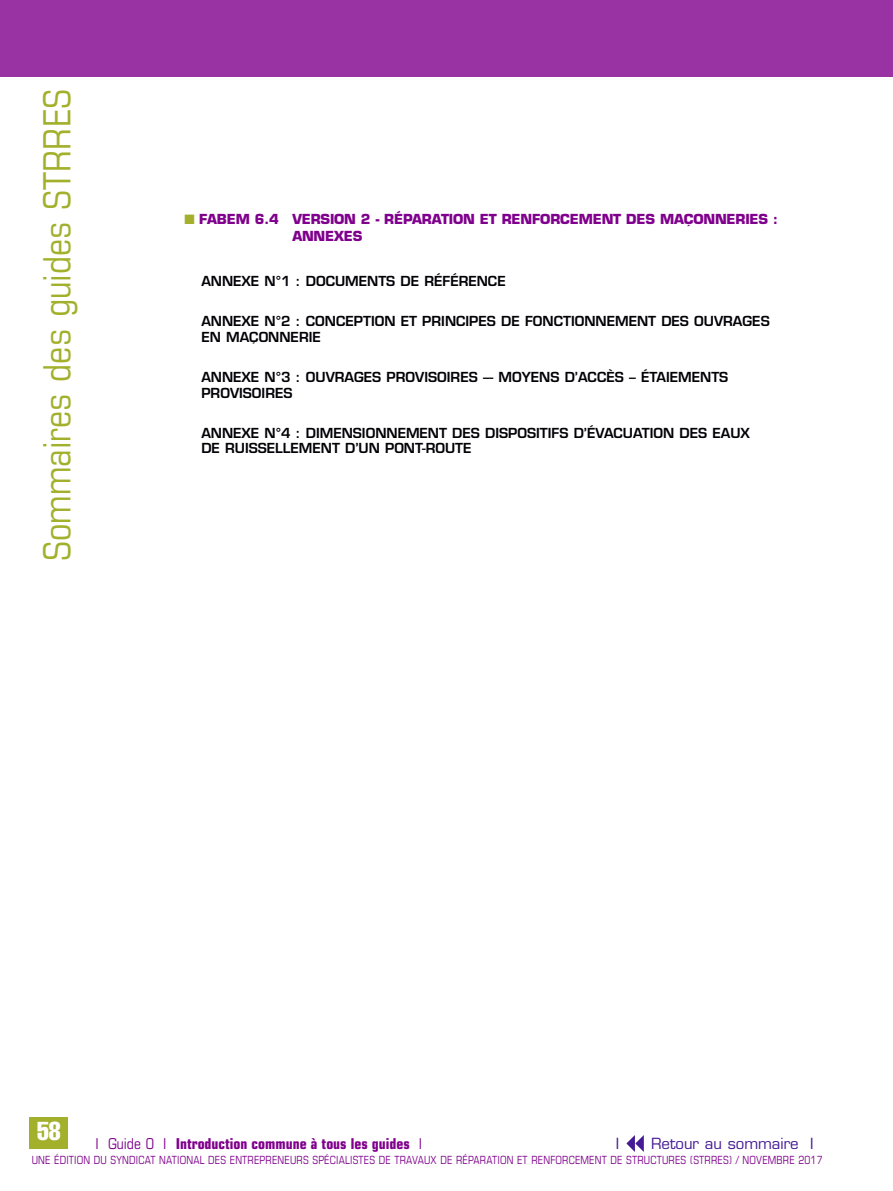
<style>
.page{position:relative;width:893px;height:1191px;background:#fff}
.page>*{position:absolute;margin:0;border:0;box-sizing:border-box;transform-origin:0 0}
.t1{font:condensed 37.5px "Eurostile";color:#a2b02c}
.t2{font:extra-condensed 25.5px "Helvetica Com";color:#fff}
.t3{font:700 condensed 15px "Eurostile";color:#7f008c}
.t4{font:15px "Eurostile";color:#461a95}
.t5{font:600 13.5px/15.8px "Eurostile";color:#000006}
.t6{font:700 13.5px/16px "Eurostile";letter-spacing:-.015em;color:#7f008c}
.t7{font:condensed 11.25px "Eurostile";letter-spacing:.015em;color:#7f008c;scale:.95 1}
.s1{color:#a2b02c}
.s2{font-weight:400}
</style>
<div class="page">
<div style="left:30px;top:1116px;width:38px;height:32px;background:#a2b02c"></div>
<div style="left:0;top:0;width:893px;height:77px;background:#9933a3"></div>
<svg style="left:626px;top:1135px;width:18px;height:17px"></svg>
<h1 class="t1" style="left:43px;top:561px;width:474px;rotate:-90deg">Sommaires des guides STRRES</h1>
<p class="t6" style="left:292px;top:213px;width:487px;text-indent:-108px"><span class="s1">■</span> FABEM 6.4 VERSION 2 - RÉPARATION ET RENFORCEMENT DES MAÇONNERIES :<br>ANNEXES</p>
<p class="t5" style="left:201px;top:275px;width:306px">ANNEXE N°1 : DOCUMENTS DE RÉFÉRENCE</p>
<p class="t5" style="left:201px;top:315px;width:570px">ANNEXE N°2 : CONCEPTION ET PRINCIPES DE FONCTIONNEMENT DES OUVRAGES<br>EN MAÇONNERIE</p>
<p class="t5" style="left:201px;top:370px;width:528px">ANNEXE N°3 : OUVRAGES PROVISOIRES –- MOYENS D’ACCÈS – ÉTAIEMENTS<br>PROVISOIRES</p>
<p class="t5" style="left:201px;top:426px;width:550px">ANNEXE N°4 : DIMENSIONNEMENT DES DISPOSITIFS D’ÉVACUATION DES EAUX<br>DE RUISSELLEMENT D’UN PONT-ROUTE</p>
<h2 class="t2" style="left:37px;top:1114px;width:25px">58</h2>
<p class="t4" style="left:616px;top:1137px;width:5px">I</p>
<p class="t4" style="left:651px;top:1137px;width:164px">Retour au sommaire I</p>
<p class="t3" style="left:96px;top:1138px;width:328px"><span class="s2">I Guide 0 I</span> Introduction commune à tous les guides <span class="s2">I</span></p>
<p class="t7" style="left:32px;top:1156px;width:834px">UNE ÉDITION DU SYNDICAT NATIONAL DES ENTREPRENEURS SPÉCIALISTES DE TRAVAUX DE RÉPARATION ET RENFORCEMENT DE STRUCTURES (STRRES) / NOVEMBRE 2017</p>
</div>
